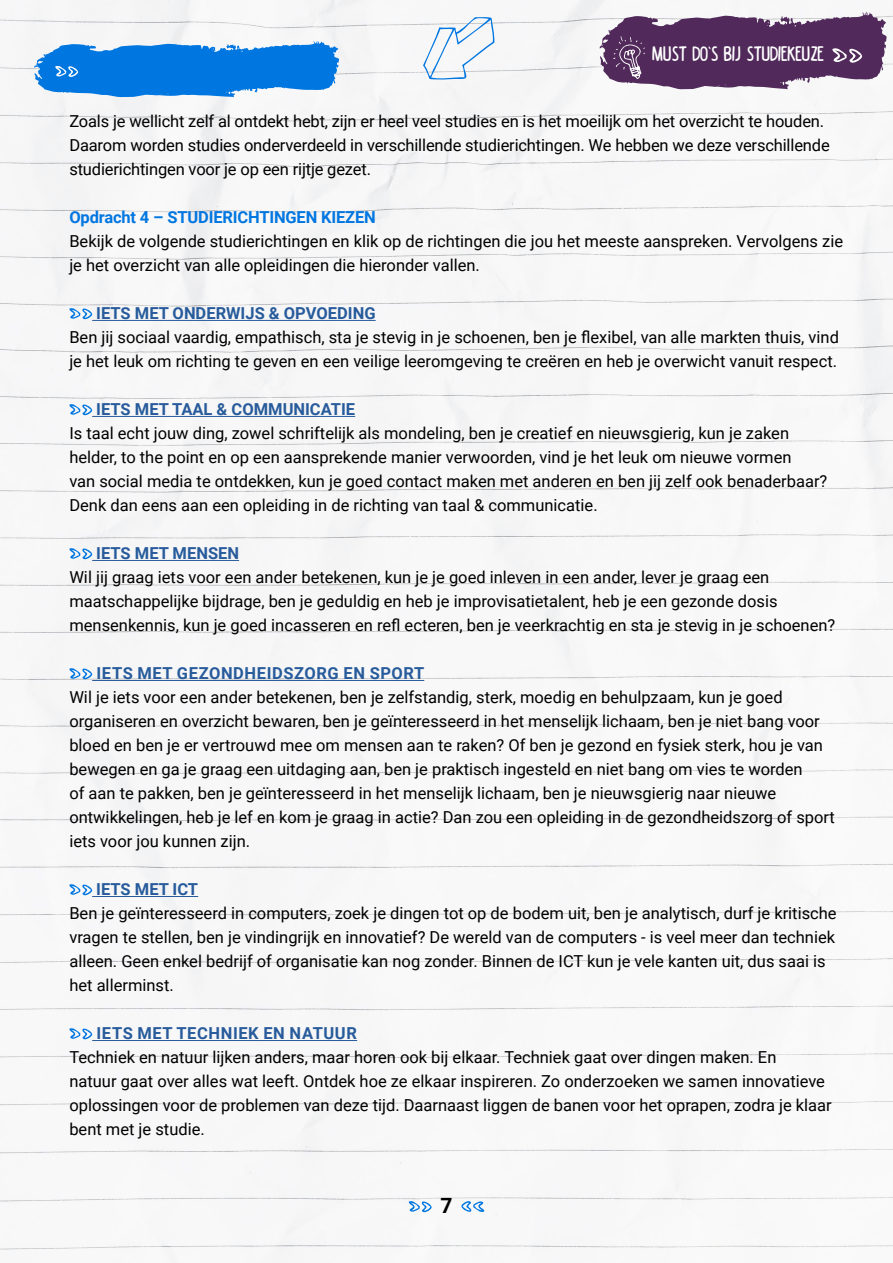
<style>
.page{position:relative;width:893px;height:1263px;background:#fff}
.page>*{position:absolute;margin:0;border:0;box-sizing:border-box;transform-origin:0 0}
.t1{font:700 21px "Roboto";color:#000}
.t2{font:700 20.85px "Black Coffee";color:#fff}
.t3{font:16.5px/24px "Roboto";color:#000}
.t4{font:700 16.5px "Roboto";color:#275b9b}
.t5{font:700 16.5px "Roboto";letter-spacing:.035em;color:#275b9b}
.t6{font:700 16.5px "Roboto";letter-spacing:-.01em;color:#0076e0}
</style>
<div class="page">
<img style="left:0;top:0;width:893px;height:1263px">
<svg style="left:461px;top:1198px;width:23px;height:16px"></svg>
<svg style="left:409px;top:1199px;width:23px;height:16px"></svg>
<hr style="left:92px;top:320px;width:284px;height:1px;background:#275b9b">
<hr style="left:92px;top:416px;width:263px;height:1px;background:#275b9b">
<hr style="left:92px;top:560px;width:147px;height:1px;background:#275b9b">
<hr style="left:92px;top:680px;width:332px;height:1px;background:#275b9b">
<hr style="left:92px;top:896px;width:106px;height:1px;background:#275b9b">
<hr style="left:92px;top:1040px;width:265px;height:1px;background:#275b9b">
<svg style="left:69px;top:306px;width:23px;height:16px"></svg>
<svg style="left:69px;top:402px;width:23px;height:16px"></svg>
<svg style="left:69px;top:546px;width:23px;height:16px"></svg>
<svg style="left:69px;top:666px;width:23px;height:16px"></svg>
<svg style="left:69px;top:882px;width:23px;height:16px"></svg>
<svg style="left:69px;top:1026px;width:23px;height:16px"></svg>
<svg style="left:34px;top:41px;width:305px;height:56px"></svg>
<svg style="left:423px;top:17px;width:72px;height:63px"></svg>
<svg style="left:600px;top:12px;width:287px;height:77px"></svg>
<p class="t2" style="left:652px;top:41px;width:173px">MUST DO’S BIJ STUDIEKEUZE</p>
<p class="t3" style="left:69px;top:109px;width:762px">Zoals je wellicht zelf al ontdekt hebt, zijn er heel veel studies en is het moeilijk om het overzicht te houden.<br>Daarom worden studies onderverdeeld in verschillende studierichtingen. We hebben we deze verschillende studierichtingen voor je op een rijtje gezet.</p>
<p class="t6" style="left:69px;top:206px;width:308px">Opdracht 4 – STUDIERICHTINGEN KIEZEN</p>
<p class="t3" style="left:69px;top:229px;width:775px">Bekijk de volgende studierichtingen en klik op de richtingen die jou het meeste aanspreken. Vervolgens zie je het overzicht van alle opleidingen die hieronder vallen.</p>
<p class="t4" style="left:96px;top:302px;width:281px">IETS MET ONDERWIJS &amp; OPVOEDING</p>
<p class="t3" style="left:69px;top:325px;width:771px">Ben jij sociaal vaardig, empathisch, sta je stevig in je schoenen, ben je flexibel, van alle markten thuis, vind je het leuk om richting te geven en een veilige leeromgeving te creëren en heb je overwicht vanuit respect.</p>
<p class="t4" style="left:96px;top:398px;width:260px">IETS MET TAAL &amp; COMMUNICATIE</p>
<p class="t3" style="left:69px;top:421px;width:759px">Is taal echt jouw ding, zowel schriftelijk als mondeling, ben je creatief en nieuwsgierig, kun je zaken helder, to the point en op een aansprekende manier verwoorden, vind je het leuk om nieuwe vormen<br>van social media te ontdekken, kun je goed contact maken met anderen en ben jij zelf ook benaderbaar?<br>Denk dan eens aan een opleiding in de richting van taal &amp; communicatie.</p>
<p class="t4" style="left:96px;top:542px;width:144px">IETS MET MENSEN</p>
<p class="t3" style="left:69px;top:565px;width:767px">Wil jij graag iets voor een ander betekenen, kun je je goed inleven in een ander, lever je graag een maatschappelijke bijdrage, ben je geduldig en heb je improvisatietalent, heb je een gezonde dosis mensenkennis, kun je goed incasseren en refl ecteren, ben je veerkrachtig en sta je stevig in je schoenen?</p>
<p class="t5" style="left:97px;top:662px;width:329px">IETS MET GEZONDHEIDSZORG EN SPORT</p>
<p class="t3" style="left:69px;top:685px;width:767px">Wil je iets voor een ander betekenen, ben je zelfstandig, sterk, moedig en behulpzaam, kun je goed organiseren en overzicht bewaren, ben je geïnteresseerd in het menselijk lichaam, ben je niet bang voor bloed en ben je er vertrouwd mee om mensen aan te raken? Of ben je gezond en fysiek sterk, hou je van bewegen en ga je graag een uitdaging aan, ben je praktisch ingesteld en niet bang om vies te worden<br>of aan te pakken, ben je geïnteresseerd in het menselijk lichaam, ben je nieuwsgierig naar nieuwe ontwikkelingen, heb je lef en kom je graag in actie? Dan zou een opleiding in de gezondheidszorg of sport iets voor jou kunnen zijn.</p>
<p class="t4" style="left:96px;top:878px;width:103px">IETS MET ICT</p>
<p class="t3" style="left:69px;top:901px;width:769px">Ben je geïnteresseerd in computers, zoek je dingen tot op de bodem uit, ben je analytisch, durf je kritische vragen te stellen, ben je vindingrijk en innovatief? De wereld van de computers - is veel meer dan techniek alleen. Geen enkel bedrijf of organisatie kan nog zonder. Binnen de ICT kun je vele kanten uit, dus saai is het allerminst.</p>
<p class="t5" style="left:97px;top:1022px;width:262px">IETS MET TECHNIEK EN NATUUR</p>
<p class="t3" style="left:69px;top:1045px;width:764px">Techniek en natuur lijken anders, maar horen ook bij elkaar. Techniek gaat over dingen maken. En<br>natuur gaat over alles wat leeft. Ontdek hoe ze elkaar inspireren. Zo onderzoeken we samen innovatieve oplossingen voor de problemen van deze tijd. Daarnaast liggen de banen voor het oprapen, zodra je klaar bent met je studie.</p>
<p class="t1" style="left:440px;top:1191px;width:14px">7</p>
</div>
